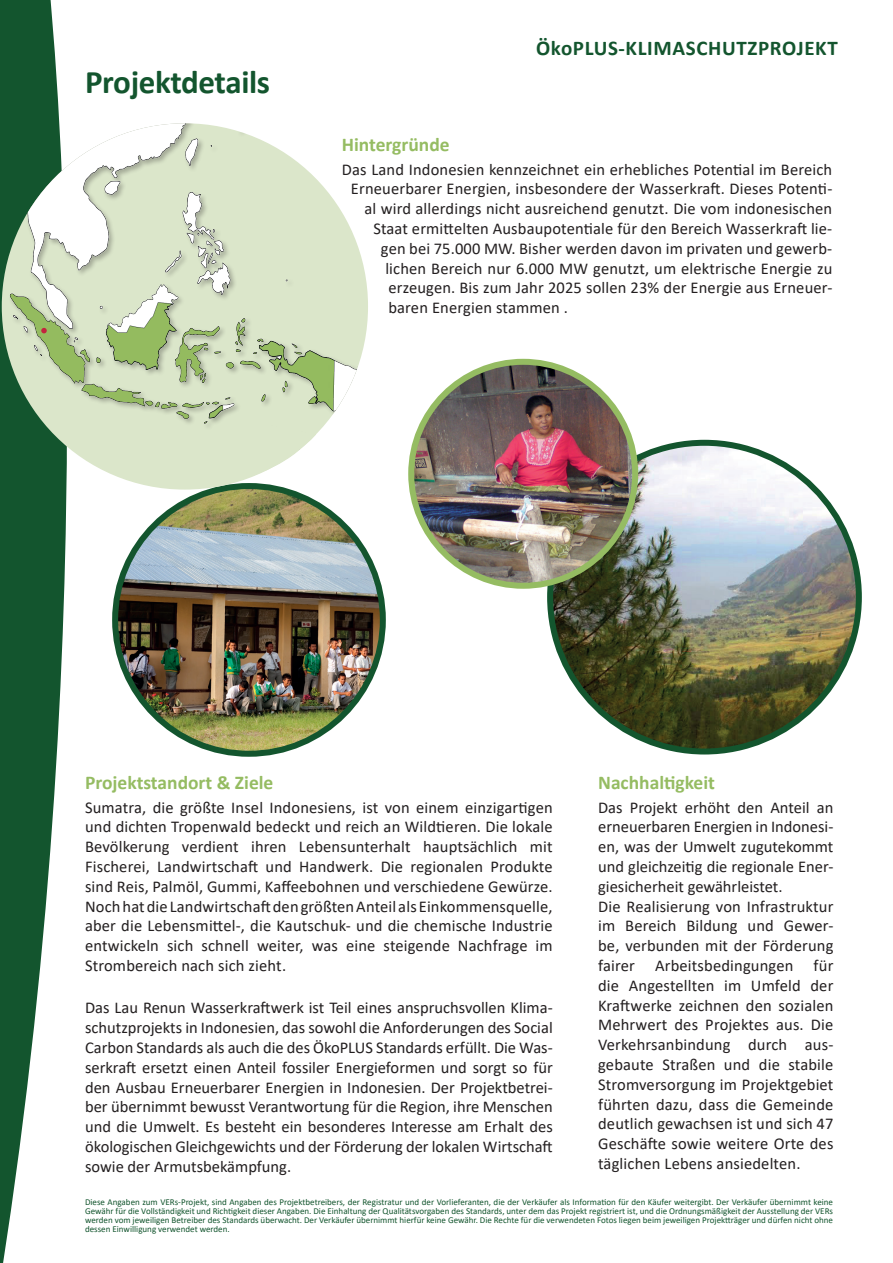
<style>
.page{position:relative;width:893px;height:1263px;background:#fff}
.page>*{position:absolute;margin:0;border:0;box-sizing:border-box;transform-origin:0 0}
.t1{font:700 33px "Calibri";letter-spacing:-.01em;color:#13552e}
.t2{font:700 21px "Calibri";letter-spacing:.03em;color:#13552e}
.t3{font:700 19.5px "Calibri";color:#95bc62}
.t4{font:16.5px/19.8px "Calibri";letter-spacing:.01em;color:#231f20;text-align:justify}
.t5{font:9px/9px "Calibri";color:#13552e;text-align:justify}
</style>
<div class="page">
<img style="left:553px;top:443px;width:306px;height:308px">
<img style="left:115px;top:486px;width:268px;height:267px;border-radius:132px">
<div style="left:112px;top:483px;width:274px;height:274px;border:6px solid #13552e;border-radius:50%"></div>
<img style="left:411px;top:362px;width:224px;height:224px;border-radius:112px">
<div style="left:408px;top:359px;width:230px;height:230px;border:6px solid #95bc62;border-radius:50%"></div>
<svg style="left:0;top:0;width:94px;height:1263px"></svg>
<img style="left:2px;top:123px;width:366px;height:333px">
<svg style="left:41px;top:328px;width:6px;height:5px"></svg>
<svg style="left:191px;top:421px;width:125px;height:63px"></svg>
<h1 class="t1" style="left:85px;top:58px;width:187px">Projektdetails</h1>
<p class="t2" style="left:536px;top:33px;width:303px">ÖkoPLUS-KLIMASCHUTZPROJEKT</p>
<p class="t3" style="left:342px;top:130px;width:109px">Hintergründe</p>
<p class="t4" style="left:342px;top:159px;width:492px">Das Land Indonesien kennzeichnet ein erhebliches Potential im Bereich</p>
<p class="t4" style="left:351px;top:179px;width:483px">Erneuerbarer Energien, insbesondere der Wasserkraft. Dieses Potenti-</p>
<p class="t4" style="left:364px;top:198px;width:469px">al wird allerdings nicht ausreichend genutzt. Die vom indonesischen</p>
<p class="t4" style="left:373px;top:218px;width:460px">Staat ermittelten Ausbaupotentiale für den Bereich Wasserkraft lie-</p>
<p class="t4" style="left:381px;top:238px;width:453px">gen bei 75.000 MW. Bisher werden davon im privaten und gewerb-</p>
<p class="t4" style="left:385px;top:258px;width:448px">lichen Bereich nur 6.000 MW genutzt, um elektrische Energie zu</p>
<p class="t4" style="left:388px;top:278px;width:445px">erzeugen. Bis zum Jahr 2025 sollen 23% der Energie aus Erneuer-</p>
<p class="t4" style="left:388px;top:297px;width:181px">baren Energien stammen .</p>
<p class="t3" style="left:598px;top:768px;width:118px">Nachhaltigkeit</p>
<p class="t4" style="left:598px;top:797px;width:237px;text-align:left">Das Projekt erhöht den Anteil an erneuerbaren Energien in Indonesi&shy;en, was der Umwelt zugutekommt und gleichzeitig die regionale Ener&shy;giesicherheit gewährleistet.<br>Die Realisierung von Infrastruktur im Bereich Bildung und Gewer&shy;be, verbunden mit der Förderung fairer Arbeitsbedingungen für die Angestellten im Umfeld der<br>Kraftwerke zeichnen den sozialen<br>Mehrwert des Projektes aus. Die<br>Verkehrsanbindung durch aus&shy;gebaute Straßen und die stabile<br>Stromversorgung im Projektgebiet führten dazu, dass die Gemeinde deutlich gewachsen ist und sich 47<br>Geschäfte sowie weitere Orte des täglichen Lebens ansiedelten.</p>
<p class="t5" style="left:85px;top:1197px;width:749px">Diese Angaben zum VERs-Projekt, sind Angaben des Projektbetreibers, der Registratur und der Vorlieferanten, die der Verkäufer als Information für den Käufer weitergibt. Der Verkäufer übernimmt keine Gewähr für die Vollständigkeit und Richtigkeit dieser Angaben. Die Einhaltung der Qualitätsvorgaben des Standards, unter dem das Projekt registriert ist, und die Ordnungsmäßigkeit der Ausstellung der VERs werden vom jeweiligen Betreiber des Standards überwacht. Der Verkäufer übernimmt hierfür keine Gewähr. Die Rechte für die verwendeten Fotos liegen beim jeweiligen Projektträger und dürfen nicht ohne dessen Einwilligung verwendet werden.</p>
<p class="t3" style="left:85px;top:768px;width:190px">Projektstandort &amp; Ziele</p>
<p class="t4" style="left:85px;top:797px;width:469px">Sumatra, die größte Insel Indonesiens, ist von einem einzigartigen und dichten Tropenwald bedeckt und reich an Wildtieren. Die lokale Bevölkerung verdient ihren Lebensunterhalt hauptsächlich mit Fischerei, Landwirtschaft und Handwerk. Die regionalen Produkte sind Reis, Palmöl, Gummi, Kaffeebohnen und verschiedene Gewürze.<br>Noch hat die Landwirtschaft den größten Anteil als Einkommensquelle, aber die Lebensmittel-, die Kautschuk- und die chemische Industrie entwickeln sich schnell weiter, was eine steigende Nachfrage im Strombereich nach sich zieht.</p>
<p class="t4" style="left:85px;top:997px;width:469px">Das Lau Renun Wasserkraftwerk ist Teil eines anspruchsvollen Klima&shy;schutzprojekts in Indonesien, das sowohl die Anforderungen des Social Carbon Standards als auch die des ÖkoPLUS Standards erfüllt. Die Was&shy;serkraft ersetzt einen Anteil fossiler Energieformen und sorgt so für den Ausbau Erneuerbarer Energien in Indonesien. Der Projektbetrei&shy;ber übernimmt bewusst Verantwortung für die Region, ihre Menschen und die Umwelt. Es besteht ein besonderes Interesse am Erhalt des ökologischen Gleichgewichts und der Förderung der lokalen Wirtschaft sowie der Armutsbekämpfung.</p>
</div>
